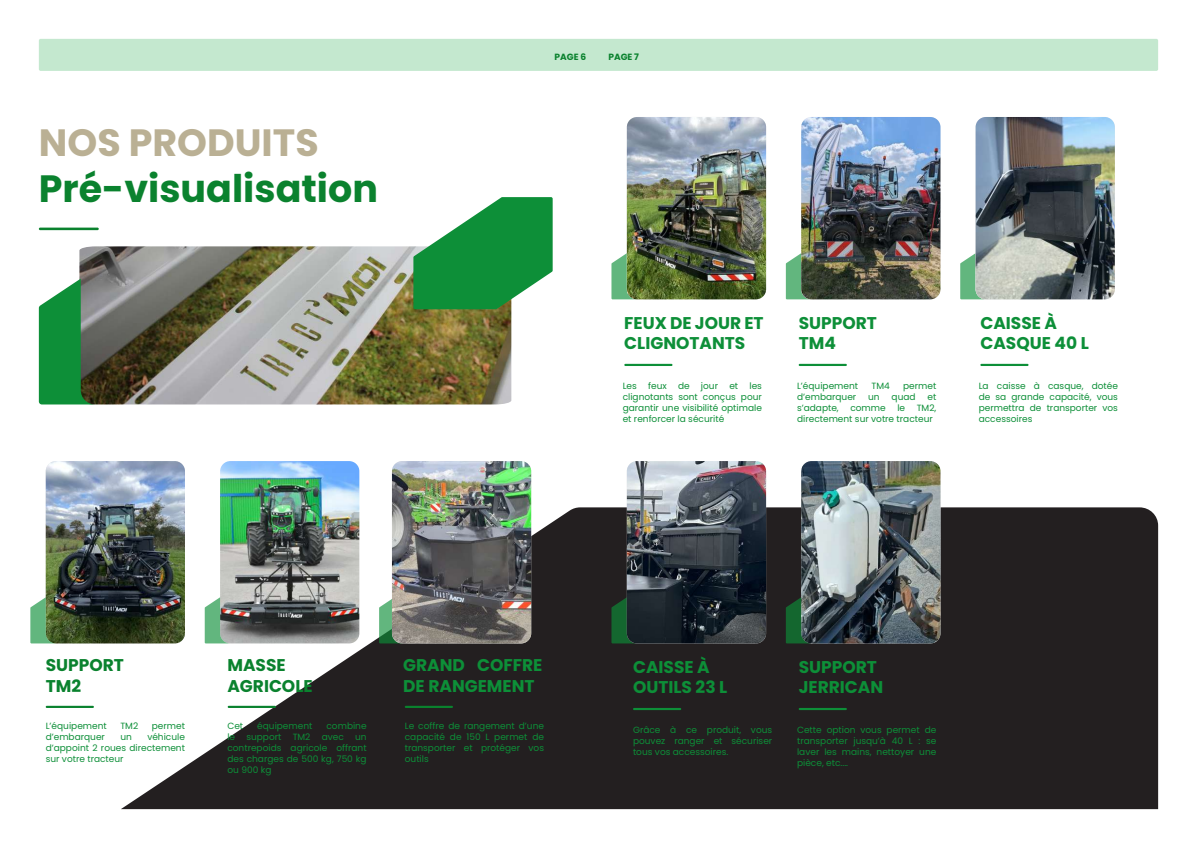
<style>
.page{position:relative;width:1197px;height:848px;background:#fff}
.page>*{position:absolute;margin:0;border:0;box-sizing:border-box;transform-origin:0 0}
.t1{font:700 38px "Poppins";color:#0a822e}
.t2{font:700 38px "Poppins";color:#bab094}
.t3{font:700 17px/20.4px "Poppins";color:#0d8f38}
.t4{font:700 17px/20.4px "Poppins";color:#0a822e}
.t5{font:9px/10.8px "Poppins";color:#0d8f38;text-align:justify}
.t6{font:700 9px "Poppins";color:#0a822e}
</style>
<div class="page">
<svg style="left:121px;top:507px;width:1036px;height:302px;fill:#231f20"></svg>
<div style="left:39px;top:39px;width:1118px;height:32px;background:#c4e8cf;border-radius:2px"></div>
<img style="left:79px;top:246px;width:432px;height:158px">
<svg style="left:39px;top:278px;width:56px;height:126px"></svg>
<hr style="left:39px;top:227px;width:60px;height:3px;background:#0a822e">
<svg style="left:611px;top:254px;width:15px;height:45px"></svg>
<img style="left:801px;top:461px;width:139px;height:182px">
<svg style="left:960px;top:253px;width:15px;height:46px"></svg>
<svg style="left:611px;top:597px;width:15px;height:46px"></svg>
<hr style="left:980px;top:364px;width:48px;height:2px;background:#0d8f38">
<hr style="left:624px;top:364px;width:48px;height:2px;background:#0d8f38">
<hr style="left:633px;top:708px;width:48px;height:2px;background:#0d8f38">
<svg style="left:413px;top:197px;width:139px;height:112px"></svg>
<img style="left:46px;top:461px;width:139px;height:182px">
<svg style="left:30px;top:597px;width:26px;height:46px"></svg>
<img style="left:220px;top:461px;width:139px;height:182px">
<svg style="left:205px;top:597px;width:25px;height:46px"></svg>
<svg style="left:379px;top:597px;width:13px;height:46px"></svg>
<hr style="left:46px;top:705px;width:48px;height:3px;background:#0a822e">
<hr style="left:228px;top:705px;width:48px;height:3px;background:#0a822e">
<hr style="left:405px;top:705px;width:48px;height:3px;background:#0a822e">
<img style="left:975px;top:117px;width:139px;height:182px">
<svg style="left:785px;top:597px;width:26px;height:46px"></svg>
<hr style="left:798px;top:708px;width:48px;height:2px;background:#0d8f38">
<img style="left:392px;top:461px;width:139px;height:182px">
<img style="left:626px;top:461px;width:140px;height:182px">
<img style="left:626px;top:117px;width:140px;height:182px">
<svg style="left:785px;top:253px;width:16px;height:46px"></svg>
<hr style="left:798px;top:364px;width:48px;height:2px;background:#0d8f38">
<img style="left:801px;top:117px;width:139px;height:182px">
<h1 class="t2" style="left:39px;top:121px;width:281px">NOS PRODUITS</h1>
<h1 class="t1" style="left:39px;top:166px;width:340px">Pré-visualisation</h1>
<p class="t6" style="left:554px;top:51px;width:33px">PAGE 6</p>
<p class="t6" style="left:608px;top:51px;width:32px">PAGE 7</p>
<h2 class="t3" style="left:624px;top:313px;width:141px">FEUX DE JOUR ET<br>CLIGNOTANTS</h2>
<h2 class="t3" style="left:980px;top:313px;width:110px">CAISSE À<br>CASQUE 40 L</h2>
<h2 class="t3" style="left:798px;top:313px;width:80px">SUPPORT<br>TM4</h2>
<p class="t5" style="left:797px;top:381px;width:63px">L’équipement</p>
<p class="t5" style="left:871px;top:381px;width:20px">TM4</p>
<p class="t5" style="left:903px;top:381px;width:35px">permet</p>
<p class="t5" style="left:797px;top:391px;width:61px">d’embarquer</p>
<p class="t5" style="left:868px;top:391px;width:13px">un</p>
<p class="t5" style="left:891px;top:391px;width:26px">quad</p>
<p class="t5" style="left:927px;top:391px;width:10px">et</p>
<p class="t5" style="left:797px;top:402px;width:43px">s’adapte,</p>
<p class="t5" style="left:850px;top:402px;width:37px">comme</p>
<p class="t5" style="left:897px;top:402px;width:9px">le</p>
<p class="t5" style="left:622px;top:381px;width:141px;text-indent:127px">les clignotants sont conçus pour garantir une visibilité optimale et renforcer la sécurité</p>
<p class="t5" style="left:978px;top:381px;width:141px">La caisse à casque, dotée de sa grande capacité, vous permettra de transporter vos accessoires</p>
<p class="t5" style="left:622px;top:381px;width:16px">Les</p>
<p class="t5" style="left:648px;top:381px;width:20px">feux</p>
<p class="t5" style="left:678px;top:381px;width:13px">de</p>
<p class="t5" style="left:701px;top:381px;width:19px">jour</p>
<p class="t5" style="left:729px;top:381px;width:10px">et</p>
<p class="t5" style="left:797px;top:402px;width:141px;text-indent:120px">TM2, directement sur votre tracteur</p>
<h2 class="t4" style="left:46px;top:655px;width:80px">SUPPORT<br>TM2</h2>
<h2 class="t4" style="left:227px;top:655px;width:87px">MASSE<br>AGRICOLE</h2>
<h2 class="t3" style="left:403px;top:655px;width:141px">GRAND COFFRE<br>DE RANGEMENT</h2>
<p class="t5" style="left:46px;top:720px;width:63px">L’équipement</p>
<p class="t5" style="left:120px;top:720px;width:19px">TM2</p>
<p class="t5" style="left:152px;top:720px;width:35px">permet</p>
<p class="t5" style="left:46px;top:731px;width:61px">d’embarquer</p>
<p class="t5" style="left:120px;top:731px;width:13px">un</p>
<p class="t5" style="left:227px;top:720px;width:17px">Cet</p>
<p class="t5" style="left:257px;top:720px;width:57px">équipement</p>
<p class="t5" style="left:227px;top:720px;width:141px;text-indent:99px">combine le support TM2 avec un contrepoids agricole offrant des charges de 500 kg, 750 kg ou 900 kg</p>
<p class="t5" style="left:405px;top:720px;width:141px">Le coffre de rangement d’une capacité de 150 L permet de transporter et protéger vos outils</p>
<p class="t5" style="left:46px;top:731px;width:141px;text-indent:102px">véhicule d’appoint 2 roues directement sur votre tracteur</p>
<h2 class="t3" style="left:633px;top:656px;width:96px">CAISSE À<br>OUTILS 23 L</h2>
<p class="t5" style="left:633px;top:724px;width:141px">Grâce à ce produit, vous pouvez ranger et sécuriser tous vos accessoires.</p>
<h2 class="t3" style="left:798px;top:656px;width:86px">SUPPORT<br>JERRICAN</h2>
<p class="t5" style="left:797px;top:724px;width:141px">Cette option vous permet de transporter jusqu’à 40 L : se laver les mains, nettoyer une pièce, etc....</p>
</div>
